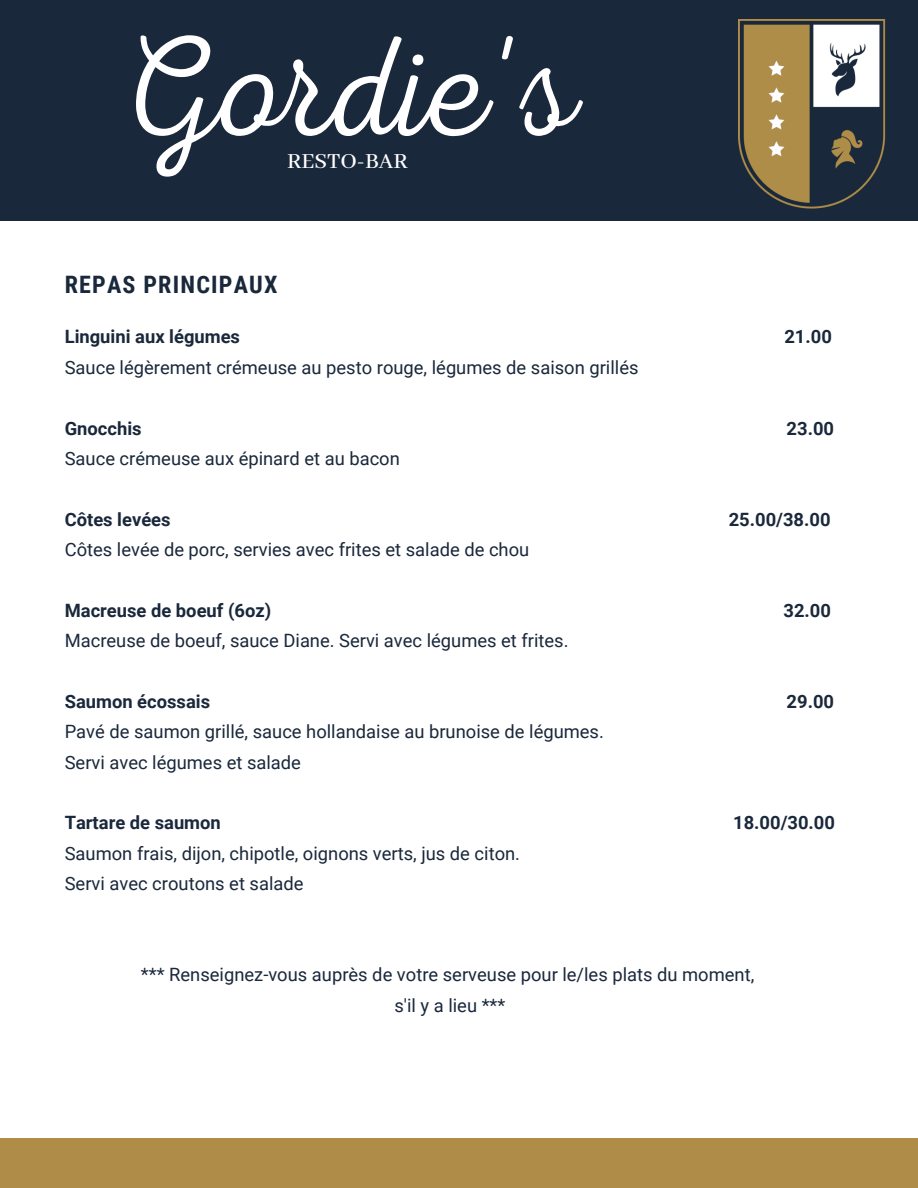
<style>
.page{position:relative;width:918px;height:1188px;background:#fff}
.page>*{position:absolute;margin:0;border:0;box-sizing:border-box;transform-origin:0 0}
.t1{font:142.5px "RTL Adam Script Thin";color:#fff}
.t2{font:700 24px "Roboto Condensed";letter-spacing:.05em;color:#1a283b}
.t3{font:500 24px "Abhaya Libre";color:#fff}
.t4{font:18.3px/30.3px "Roboto";color:#1a283b}
.t5{font:700 18.3px "Roboto";color:#1a283b}
</style>
<div class="page">
<div style="left:0;top:0;width:918px;height:221px;background:#1a283b"></div>
<div style="left:0;top:1138px;width:918px;height:50px;background:#af8d48"></div>
<img style="left:738px;top:20px;width:148px;height:189px">
<h1 class="t1" style="left:116px;top:6px;width:465px">Gordie's</h1>
<h2 class="t3" style="left:287px;top:148px;width:122px">RESTO-BAR</h2>
<h2 class="t2" style="left:65px;top:271px;width:214px">REPAS PRINCIPAUX</h2>
<p class="t5" style="left:65px;top:327px;width:177px">Linguini aux légumes</p>
<p class="t5" style="left:784px;top:327px;width:49px">21.00</p>
<p class="t4" style="left:65px;top:352px;width:575px">Sauce légèrement crémeuse au pesto rouge, légumes de saison grillés</p>
<p class="t5" style="left:65px;top:418px;width:78px">Gnocchis</p>
<p class="t5" style="left:787px;top:418px;width:49px">23.00</p>
<p class="t4" style="left:65px;top:444px;width:337px">Sauce crémeuse aux épinard et au bacon</p>
<p class="t5" style="left:65px;top:509px;width:107px">Côtes levées</p>
<p class="t5" style="left:729px;top:509px;width:103px">25.00/38.00</p>
<p class="t4" style="left:65px;top:535px;width:466px">Côtes levée de porc, servies avec frites et salade de chou</p>
<p class="t5" style="left:65px;top:600px;width:208px">Macreuse de boeuf (6oz)</p>
<p class="t5" style="left:784px;top:600px;width:49px">32.00</p>
<p class="t4" style="left:65px;top:626px;width:505px">Macreuse de boeuf, sauce Diane. Servi avec légumes et frites.</p>
<p class="t5" style="left:65px;top:691px;width:147px">Saumon écossais</p>
<p class="t5" style="left:787px;top:691px;width:49px">29.00</p>
<p class="t4" style="left:65px;top:717px;width:541px">Pavé de saumon grillé, sauce hollandaise au brunoise de légumes.<br>Servi avec légumes et salade</p>
<p class="t5" style="left:65px;top:813px;width:158px">Tartare de saumon</p>
<p class="t5" style="left:733px;top:813px;width:103px">18.00/30.00</p>
<p class="t4" style="left:65px;top:838px;width:457px">Saumon frais, dijon, chipotle, oignons verts, jus de citon.<br>Servi avec croutons et salade</p>
<p class="t4" style="left:141px;top:960px;width:615px;text-align:center">*** Renseignez-vous auprès de votre serveuse pour le/les plats du moment, s'il y a lieu ***</p>
</div>
